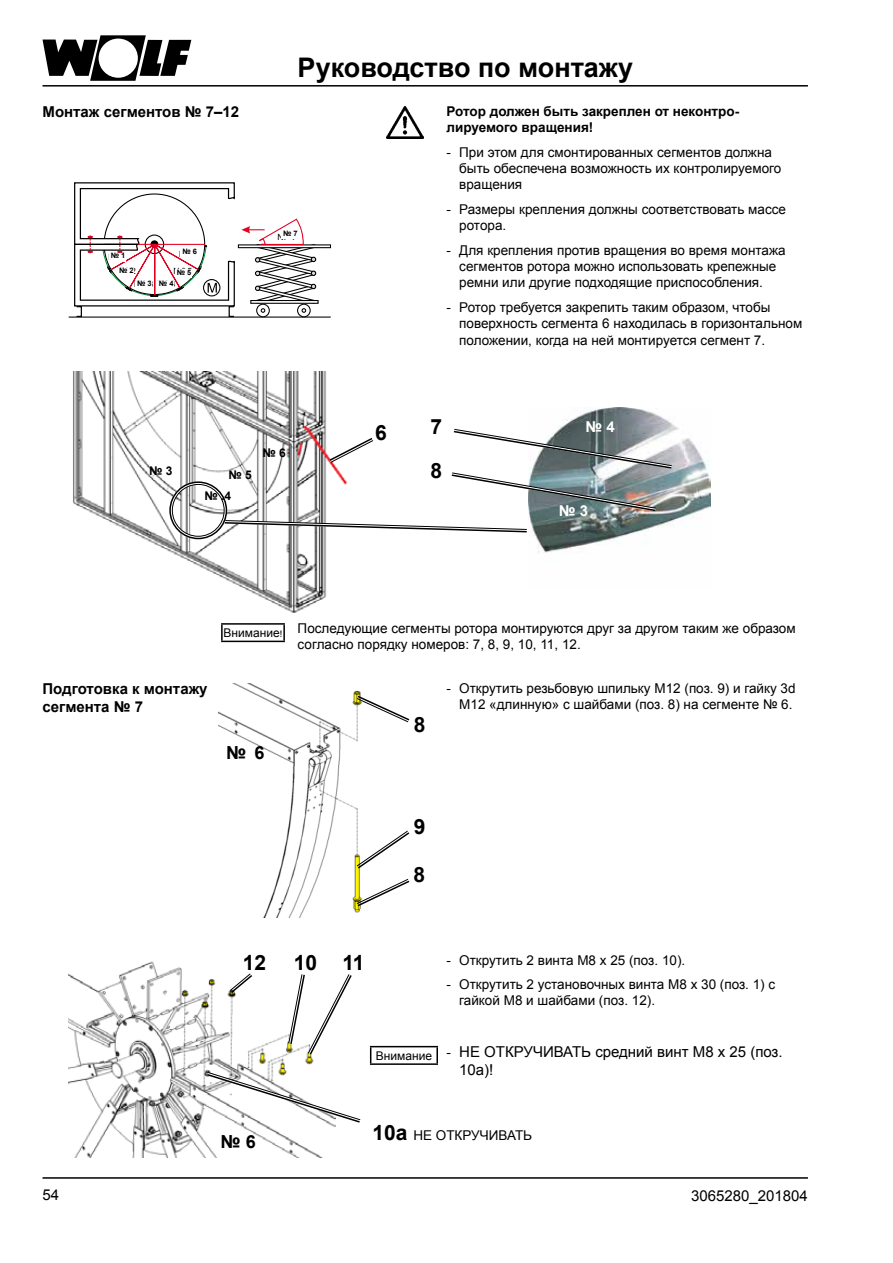
<style>
.page{position:relative;width:893px;height:1263px;background:#fff}
.page>*{position:absolute;margin:0;border:0;box-sizing:border-box;transform-origin:0 0}
.t1{font:700 27px "Arial";color:#000}
.t2{font:700 21px/44.2px "Arial";color:#000}
.t3{font:700 18px "Arial";color:#000}
.t4{font:15px/18px "Arial";color:#000}
.t5{font:700 15px/18px "Arial";color:#000}
.t6{font:700 15px "Arial";color:#fff}
.t7{font:13.5px/16.2px "Arial";color:#000}
.t8{font:700 13.5px/16.2px "Arial";color:#000}
.t9{font:12px "Arial";color:#000}
.t10{font:700 12px/21px "Arial";color:#000}
.t11{font:8.55px "Arial";color:#000}
.t12{font:700 7.5px "Arial";color:#000}
.s1{font-size:9px}
.s2{font-size:13.5px}
.s3{font-weight:700;font-size:21px}
</style>
<div class="page">
<svg style="left:43px;top:35px;width:148px;height:46px"></svg>
<hr style="left:43px;top:85px;width:765px;height:2px;background:#000">
<hr style="left:43px;top:1177px;width:765px;height:2px;background:#000">
<img style="left:218px;top:683px;width:143px;height:235px">
<svg style="left:356px;top:694px;width:54px;height:29px"></svg>
<svg style="left:356px;top:878px;width:54px;height:30px"></svg>
<svg style="left:356px;top:830px;width:54px;height:40px"></svg>
<img style="left:69px;top:961px;width:266px;height:196px">
<svg style="left:287px;top:971px;width:65px;height:87px"></svg>
<svg style="left:229px;top:973px;width:25px;height:21px"></svg>
<svg style="left:204px;top:1070px;width:157px;height:55px"></svg>
<img style="left:528px;top:407px;width:182px;height:146px">
<img style="left:73px;top:371px;width:275px;height:242px">
<svg style="left:326px;top:435px;width:48px;height:30px"></svg>
<svg style="left:451px;top:427px;width:224px;height:86px"></svg>
<svg style="left:222px;top:519px;width:308px;height:15px"></svg>
<div style="left:169px;top:481px;width:58px;height:58px;border:3px solid #fff;border-radius:50%"></div>
<div style="left:169px;top:481px;width:58px;height:58px;border:2px solid #000;border-radius:50%"></div>
<div style="left:172px;top:484px;width:52px;height:52px;border:1px solid #000;border-radius:50%"></div>
<img style="left:387px;top:106px;width:36px;height:32px">
<hr style="left:221px;top:623px;width:64px;height:2px;background:#000">
<svg style="left:221px;top:625px;width:2px;height:16px"></svg>
<svg style="left:283px;top:625px;width:2px;height:16px"></svg>
<hr style="left:221px;top:641px;width:64px;height:1px;background:#000">
<hr style="left:370px;top:1046px;width:68px;height:1px;background:#000">
<svg style="left:370px;top:1047px;width:1px;height:16px"></svg>
<svg style="left:436px;top:1047px;width:2px;height:16px"></svg>
<hr style="left:370px;top:1063px;width:68px;height:2px;background:#000">
<hr style="left:69px;top:317px;width:262px;height:1px;background:#000">
<div style="left:256px;top:304px;width:14px;height:13px;border:1px solid #000;border-radius:50%"></div>
<div style="left:297px;top:304px;width:14px;height:13px;border:1px solid #000;border-radius:50%"></div>
<div style="left:238px;top:244px;width:93px;height:4px;border:1px solid #000"></div>
<svg style="left:73px;top:182px;width:162px;height:136px"></svg>
<svg style="left:241px;top:218px;width:76px;height:95px"></svg>
<div style="left:109px;top:253px;width:16px;height:8px;background:#fff"></div>
<div style="left:117px;top:268px;width:17px;height:8px;background:#fff"></div>
<div style="left:135px;top:281px;width:17px;height:9px;background:#fff"></div>
<div style="left:157px;top:281px;width:17px;height:9px;background:#fff"></div>
<div style="left:175px;top:269px;width:16px;height:9px;background:#fff"></div>
<div style="left:180px;top:249px;width:20px;height:8px;background:#fff"></div>
<div style="left:281px;top:230px;width:20px;height:9px;background:#fff"></div>
<p class="t5" style="left:43px;top:103px;width:198px">Монтаж сегментов № 7–12</p>
<p class="t12" style="left:182px;top:246px;width:16px">№ 6</p>
<p class="t12" style="left:111px;top:251px;width:16px">№ 1</p>
<p class="t11" style="left:179px;top:248px;width:20px">N.º 6</p>
<p class="t12" style="left:119px;top:266px;width:16px">№ 2</p>
<p class="t12" style="left:137px;top:279px;width:38px">№ 3 № 4</p>
<p class="t11" style="left:108px;top:251px;width:20px">N.º 1</p>
<p class="t11" style="left:117px;top:265px;width:20px">N.º 2</p>
<p class="t11" style="left:173px;top:265px;width:20px">N.º 5</p>
<p class="t12" style="left:177px;top:267px;width:16px">№ 5</p>
<p class="t11" style="left:134px;top:278px;width:43px">N.º 3 N.º 4</p>
<h1 class="t1" style="left:298px;top:49px;width:337px">Руководство по монтажу</h1>
<p class="t12" style="left:283px;top:228px;width:16px">№ 7</p>
<p class="t11" style="left:278px;top:232px;width:20px">N.º 7</p>
<p class="t8" style="left:446px;top:104px;width:294px">Ротор должен быть закреплен от неконтро&shy;лируемого вращения!</p>
<p class="t7" style="left:459px;top:144px;width:324px;text-indent:-13px">- При этом для смонтированных сегментов должна быть обеспечена возможность их контролируемого вращения</p>
<p class="t7" style="left:459px;top:201px;width:328px;text-indent:-13px">- Размеры крепления должны соответствовать массе ротора.</p>
<p class="t7" style="left:459px;top:242px;width:328px;text-indent:-13px">- Для крепления против вращения во время монтажа сегментов ротора можно использовать крепежные ремни или другие подходящие приспособления.</p>
<p class="t7" style="left:459px;top:299px;width:345px;text-indent:-13px">- Ротор требуется закрепить таким образом, чтобы поверхность сегмента 6 находилась в горизонтальном положении, когда на ней монтируется сегмент 7.</p>
<p class="t10" style="left:149px;top:461px;width:25px">№ 3</p>
<p class="t10" style="left:205px;top:465px;width:49px;text-indent:24px">№ 5 № .4</p>
<p class="t10" style="left:263px;top:443px;width:25px">№ 6</p>
<h2 class="t2" style="left:375px;top:411px;width:13px">6</h2>
<h2 class="t2" style="left:430px;top:405px;width:13px">7<br>8</h2>
<p class="t6" style="left:586px;top:416px;width:31px">№ 4</p>
<p class="t6" style="left:559px;top:501px;width:31px">№ 3</p>
<p class="t5" style="left:43px;top:680px;width:167px">Подготовка к монтажу сегмента № 7</p>
<p class="t9" style="left:224px;top:625px;width:60px">Внимание<span class="s1">!</span></p>
<h3 class="t3" style="left:226px;top:741px;width:40px">№ 6</h3>
<p class="t7" style="left:298px;top:620px;width:500px">Последующие сегменты ротора монтируются друг за другом таким же образом согласно порядку номеров: 7, 8, 9, 10, 11, 12.</p>
<h2 class="t2" style="left:414px;top:703px;width:13px">8</h2>
<p class="t7" style="left:446px;top:680px;width:351px;text-align:right">- Открутить резьбовую шпильку M12 (поз. 9) и гайку 3d<br>M12 «длинную» с шайбами (поз. 8) на сегменте № 6.</p>
<h2 class="t2" style="left:414px;top:805px;width:13px">9</h2>
<h2 class="t2" style="left:413px;top:853px;width:13px">8</h2>
<h2 class="t2" style="left:243px;top:941px;width:25px">12</h2>
<h2 class="t2" style="left:294px;top:941px;width:72px">10 11</h2>
<p class="t9" style="left:376px;top:1048px;width:58px">Внимание</p>
<p class="t7" style="left:446px;top:952px;width:240px">- Открутить 2 винта M8 x 25 (поз. 10).</p>
<p class="t7" style="left:459px;top:976px;width:318px;text-indent:-13px">- Открутить 2 установочных винта M8 x 30 (поз. 1) с гайкой M8 и шайбами (поз. 12).</p>
<p class="t4" style="left:459px;top:1042px;width:325px;text-indent:-13px"><span class="s2">-</span> НЕ ОТКРУЧИВАТЬ средний винт M8 x 25 (поз.<br>10a)!</p>
<h3 class="t3" style="left:221px;top:1129px;width:37px">№ 6</h3>
<p class="t7" style="left:372px;top:1127px;width:161px"><span class="s3">10a</span> НЕ ОТКРУЧИВАТЬ</p>
<p class="t4" style="left:43px;top:1185px;width:18px">54</p>
<p class="t4" style="left:691px;top:1187px;width:118px">3065280_201804</p>
</div>
